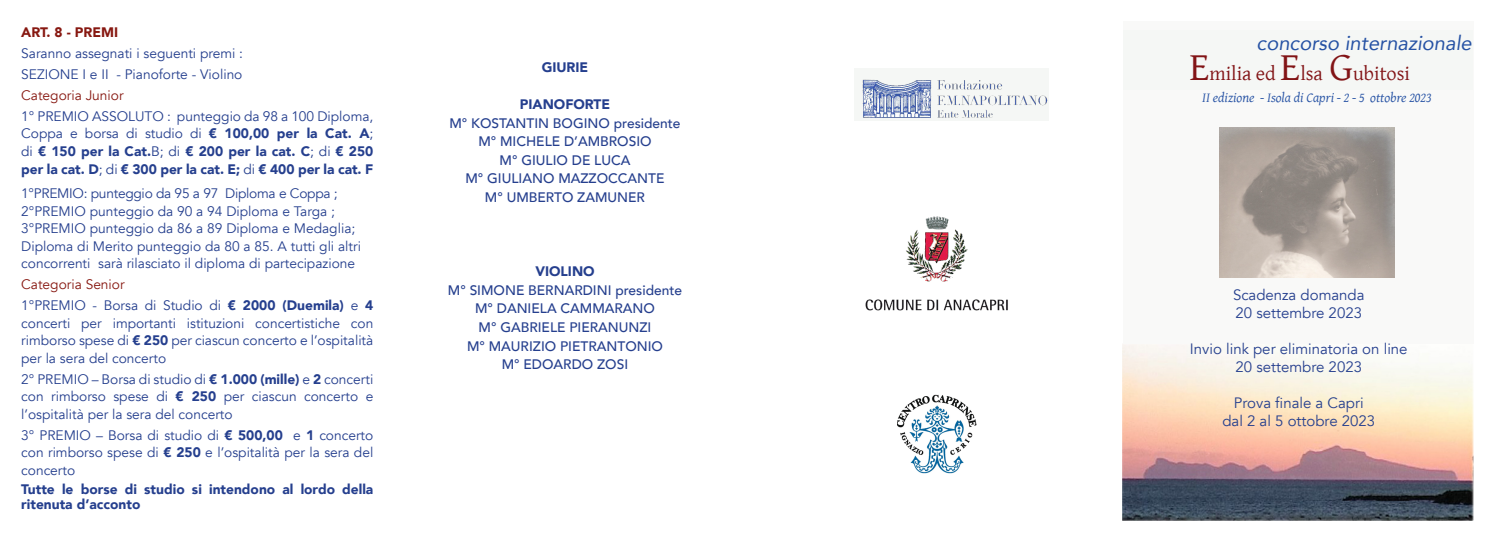
<style>
.page{position:relative;width:1496px;height:539px;background:#fff}
.page>*{position:absolute;margin:0;border:0;box-sizing:border-box;transform-origin:0 0}
.t1{font:italic 20.25px "Avenir";color:#2652a4}
.t2{font:20.25px "Gentium";color:#821416}
.t3{font:15px "Avenir";color:#253f8e}
.Testo_ricorrente{font:13.75px/17.5px "Avenir";color:#253f8e;text-align:justify}
.Testo_ricorrente-2{font:900 13.75px/17.5px "Avenir";color:#253f8e;text-align:justify}
.Testo_ricorrente-3{font:500 13.75px "Avenir";color:#253f8e}
.t4{font:italic 13.75px "Gentium";color:#2652a4}
.Testo_ricorrente-4{font:13.75px "Avenir";color:#871811}
.t5{font:900 13.75px "Avenir";color:#871811}
.s1{font-weight:400}
.s2{font-weight:900}
.s3{font-size:40.38px}
</style>
<div class="page">
<img style="left:862px;top:79px;width:186px;height:40px">
<img style="left:897px;top:394px;width:79px;height:79px">
<img style="left:865px;top:216px;width:143px;height:95px">
<img style="left:1122px;top:344px;width:350px;height:176px">
<div style="left:1122px;top:21px;width:351px;height:322px;background:#f9f9f8"></div>
<img style="left:1219px;top:128px;width:175px;height:150px">
<div style="left:1122px;top:30px;width:350px;height:59px;background:#f5f7f5"></div>
<p class="t5" style="left:21px;top:20px;width:98px">ART. 8 - PREMI</p>
<p class="Testo_ricorrente" style="left:21px;top:45px;width:223px">Saranno assegnati i seguenti premi :</p>
<p class="Testo_ricorrente" style="left:21px;top:66px;width:223px">SEZIONE I e II - Pianoforte - Violino</p>
<p class="Testo_ricorrente-4" style="left:21px;top:87px;width:104px">Categoria Junior</p>
<p class="Testo_ricorrente-2" style="left:21px;top:107px;width:353px"><span class="s1">1° PREMIO ASSOLUTO : punteggio da 98 a 100 Diploma, Coppa e borsa di studio di</span> € 100,00 per la Cat. A<span class="s1">; di</span> € 150 per la Cat.<span class="s1">B; di</span> € 200 per la cat. C<span class="s1">; di</span> € 250 per la cat. D<span class="s1">; di</span> € 300 per la cat. E; <span class="s1">di</span> € 400 per la cat. F</p>
<p class="Testo_ricorrente" style="left:21px;top:185px;width:341px;text-align:left">1°PREMIO: punteggio da 95 a 97 Diploma e Coppa ; 2°PREMIO punteggio da 90 a 94 Diploma e Targa ; 3°PREMIO punteggio da 86 a 89 Diploma e Medaglia; Diploma di Merito punteggio da 80 a 85. A tutti gli altri concorrenti sarà rilasciato il diploma di partecipazione</p>
<p class="Testo_ricorrente-4" style="left:21px;top:276px;width:105px">Categoria Senior</p>
<p class="Testo_ricorrente" style="left:21px;top:297px;width:353px">1°PREMIO - Borsa di Studio di <span class="s2">€ 2000 (Duemila)</span> e <span class="s2">4 </span>concerti per importanti istituzioni concertistiche con rimborso spese di <span class="s2">€ 250</span> per ciascun concerto e l’ospitalità per la sera del concerto</p>
<p class="Testo_ricorrente" style="left:21px;top:370px;width:353px">2° PREMIO – Borsa di studio di <span class="s2">€ 1.000 (mille)</span> e <span class="s2">2</span> concerti con rimborso spese di <span class="s2">€ 250</span> per ciascun concerto e l’ospitalità per la sera del concerto</p>
<p class="Testo_ricorrente" style="left:21px;top:426px;width:353px">3° PREMIO – Borsa di studio di <span class="s2">€ 500,00</span> e <span class="s2">1</span> concerto con rimborso spese di <span class="s2">€ 250</span> e l’ospitalità per la sera del concerto</p>
<p class="Testo_ricorrente-2" style="left:21px;top:481px;width:353px;line-height:15px">Tutte le borse di studio si intendono al lordo della ritenuta d’acconto</p>
<p class="Testo_ricorrente-2" style="left:541px;top:58px;width:48px">GIURIE</p>
<p class="Testo_ricorrente-2" style="left:520px;top:95px;width:92px">PIANOFORTE</p>
<p class="Testo_ricorrente-3" style="left:449px;top:111px;width:233px">M° KOSTANTIN BOGINO presidente</p>
<p class="Testo_ricorrente-3" style="left:478px;top:130px;width:175px">M° MICHELE D’AMBROSIO</p>
<p class="Testo_ricorrente-3" style="left:499px;top:148px;width:132px">M° GIULIO DE LUCA</p>
<p class="Testo_ricorrente-3" style="left:465px;top:167px;width:200px">M° GIULIANO MAZZOCCANTE</p>
<p class="Testo_ricorrente-3" style="left:485px;top:185px;width:162px">M° UMBERTO ZAMUNER</p>
<p class="Testo_ricorrente-2" style="left:535px;top:262px;width:61px">VIOLINO</p>
<p class="Testo_ricorrente-3" style="left:448px;top:278px;width:236px">M° SIMONE BERNARDINI presidente</p>
<p class="Testo_ricorrente-3" style="left:475px;top:296px;width:181px">M° DANIELA CAMMARANO</p>
<p class="Testo_ricorrente-3" style="left:478px;top:315px;width:174px">M° GABRIELE PIERANUNZI</p>
<p class="Testo_ricorrente-3" style="left:467px;top:334px;width:197px">M° MAURIZIO PIETRANTONIO</p>
<p class="Testo_ricorrente-3" style="left:502px;top:352px;width:128px">M° EDOARDO ZOSI</p>
<p class="t1" style="left:1256px;top:31px;width:217px">concorso internazionale</p>
<p class="t2" style="left:1189px;top:59px;width:222px"><span class="s3">E</span>milia ed <span class="s3">E</span>lsa <span class="s3">G</span>ubitosi</p>
<p class="t4" style="left:1202px;top:88px;width:231px">II edizione - Isola di Capri - 2 - 5 ottobre 2023</p>
<p class="t3" style="left:1232px;top:286px;width:133px">Scadenza domanda</p>
<p class="t3" style="left:1235px;top:304px;width:128px">20 settembre 2023</p>
<p class="t3" style="left:1189px;top:340px;width:219px">Invio link per eliminatoria on line</p>
<p class="t3" style="left:1235px;top:358px;width:128px">20 settembre 2023</p>
<p class="t3" style="left:1233px;top:394px;width:131px">Prova finale a Capri</p>
<p class="t3" style="left:1222px;top:412px;width:154px">dal 2 al 5 ottobre 2023</p>
</div>
